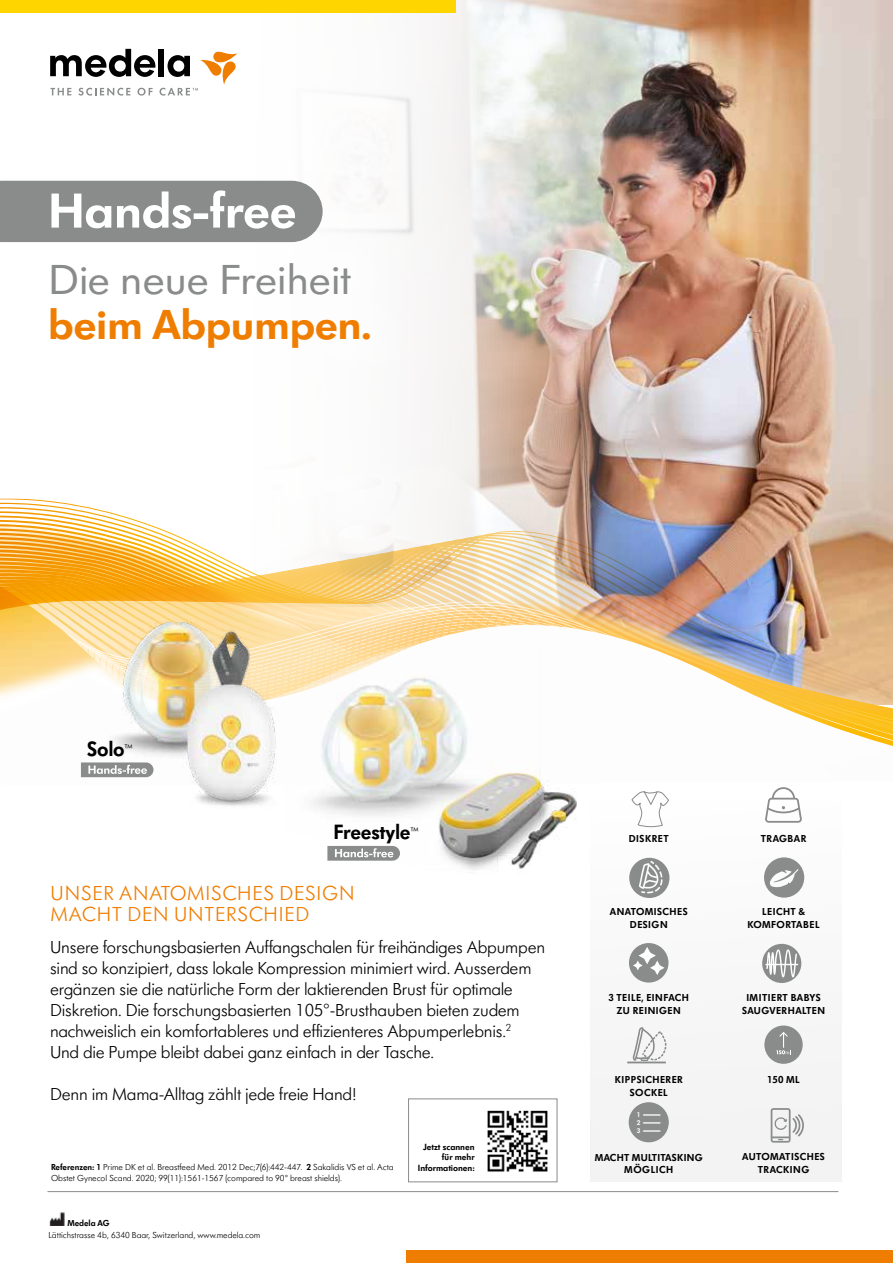
<style>
.page{position:relative;width:893px;height:1263px;background:#fff}
.page>*{position:absolute;margin:0;border:0;box-sizing:border-box;transform-origin:0 0}
.t1{font:43.65px "Futura SB Medela";letter-spacing:-.01em;color:#898c8a;scale:1.07 1}
.t2{font:600 43.65px "Futura SB Medela";letter-spacing:-.01em;color:#ef7d00;scale:1.07 1}
.t3{font:600 21.45px "Futura SB Medela";letter-spacing:-.01em;color:#000}
.t4{font:300 21px/21px "Futura SB Medela";letter-spacing:.04em;color:#ef7d00}
.t5{font:300 18px/21px "Futura SB Medela";letter-spacing:-.01em;color:#000}
.t6{font:600 10.5px/12.8px "Futura SB Medela";letter-spacing:.05em;color:#000;text-align:center}
.t7{font:600 10.5px/12.8px "Futura SB Medela";letter-spacing:.03em;color:#000;text-align:center}
.t8{font:600 9.3px/10.4px "Futura SB Medela";color:#000;text-align:right}
.t9{font:300 9px/10.8px "Futura SB Medela";color:#000}
.t10{font:600 9px "Futura SB Medela";letter-spacing:-.005em;color:#000}
.t11{font:7.35px/8.4px "Futura SB Medela";letter-spacing:.02em;color:#000}
.t12{font:600 7.05px/8.1px "Futura SB Medela";color:#fff;text-align:justify}
.t13{font:6.6px "Futura SB Medela";letter-spacing:.02em;color:#000}
.t14{font:6.3px "Futura SB Medela";letter-spacing:.02em;color:#000}
.s1{font-weight:600}
</style>
<div class="page">
<hr style="left:47px;top:1191px;width:791px;height:1px;background:#898c8a">
<img style="left:49px;top:1212px;width:16px;height:13px">
<img style="left:236px;top:0;width:657px;height:490px">
<svg style="left:51px;top:49px;width:186px;height:47px"></svg>
<div style="left:590px;top:799px;width:252px;height:383px;background:#f3f3f3"></div>
<div style="left:0;top:0;width:455px;height:13px;background:#ffd500"></div>
<div style="left:409px;top:1250px;width:484px;height:13px;background:#ef7d00"></div>
<div style="left:408px;top:1098px;width:149px;height:84px;border:1px solid #898c8a"></div>
<img style="left:487px;top:1110px;width:61px;height:62px">
<img style="left:397px;top:490px;width:496px;height:8px">
<img style="left:0;top:498px;width:893px;height:72px">
<img style="left:0;top:526px;width:164px;height:44px">
<img style="left:0;top:570px;width:893px;height:17px">
<img style="left:0;top:587px;width:893px;height:191px">
<div style="left:6px;top:219px;width:409px;height:174px;background:#fff"></div>
<svg style="left:0;top:181px;width:323px;height:61px"></svg>
<img style="left:106px;top:622px;width:173px;height:184px">
<svg style="left:81px;top:762px;width:73px;height:15px"></svg>
<img style="left:283px;top:643px;width:325px;height:228px">
<svg style="left:327px;top:846px;width:73px;height:15px"></svg>
<svg style="left:631px;top:791px;width:38px;height:36px"></svg>
<div style="left:629px;top:943px;width:40px;height:40px;background:#898c8a;border-radius:50%"></div>
<svg style="left:633px;top:947px;width:31px;height:28px"></svg>
<div style="left:629px;top:1102px;width:40px;height:40px;background:#898c8a;border-radius:50%"></div>
<svg style="left:643px;top:1114px;width:18px;height:1px"></svg>
<svg style="left:643px;top:1122px;width:18px;height:1px"></svg>
<svg style="left:643px;top:1130px;width:18px;height:2px"></svg>
<svg style="left:765px;top:787px;width:37px;height:36px"></svg>
<svg style="left:764px;top:857px;width:40px;height:41px"></svg>
<svg style="left:771px;top:1108px;width:33px;height:34px"></svg>
<svg style="left:629px;top:858px;width:41px;height:40px"></svg>
<div style="left:762px;top:944px;width:39px;height:39px;background:#898c8a;border-radius:50%"></div>
<svg style="left:765px;top:949px;width:33px;height:28px"></svg>
<hr style="left:627px;top:1061px;width:39px;height:2px;background:#898c8a">
<svg style="left:632px;top:1027px;width:35px;height:35px"></svg>
<div style="left:764px;top:1025px;width:39px;height:39px;background:#898c8a;border-radius:50%"></div>
<svg style="left:776px;top:1032px;width:15px;height:22px"></svg>
<h1 class="t1" style="left:48px;top:254px;width:285px">Die neue Freiheit</h1>
<h1 class="t2" style="left:48px;top:299px;width:303px">beim Abpumpen.</h1>
<p class="t3" style="left:87px;top:736px;width:47px">Solo<sup>™</sup></p>
<p class="t3" style="left:334px;top:819px;width:87px">Freestyle<sup>™</sup></p>
<p class="t6" style="left:629px;top:832px;width:41px">DISKRET</p>
<p class="t4" style="left:51px;top:882px;width:305px">UNSER ANATOMISCHES DESIGN<br>MACHT DEN UNTERSCHIED</p>
<p class="t5" style="left:50px;top:936px;width:497px">Unsere forschungsbasierten Auffangschalen für freihändiges Abpumpen sind so konzipiert, dass lokale Kompression minimiert wird. Ausserdem ergänzen sie die natürliche Form der laktierenden Brust für optimale Diskretion. Die forschungsbasierten 105°-Brusthauben bieten zudem nachweislich ein komfortableres und effizienteres Abpumperlebnis.<sup>2<br></sup>Und die Pumpe bleibt dabei ganz einfach in der Tasche.</p>
<p class="t5" style="left:50px;top:1083px;width:307px">Denn im Mama-Alltag zählt jede freie Hand!</p>
<p class="t9" style="left:51px;top:1162px;width:344px"><span class="s1">Referenzen: 1</span> Prime DK et al. Breastfeed Med. 2012 Dec;7(6):442-447. <span class="s1">2</span> Sakalidis VS et al. Acta<br>Obstet Gynecol Scand. 2020; 99(11):1561-1567 (compared to 90° breast shields).</p>
<p class="t10" style="left:67px;top:1217px;width:44px">Medela AG</p>
<p class="t9" style="left:48px;top:1229px;width:214px">Lättichstrasse 4b, 6340 Baar, Switzerland, www.medela.com</p>
<p class="t8" style="left:418px;top:1142px;width:58px">Jetzt scannen für mehr<br>Informationen:</p>
<p class="t11" style="left:617px;top:903px;width:67px">ANATOMIC DESIGN</p>
<p class="t6" style="left:610px;top:905px;width:79px">ANATOMISCHES<br>DESIGN</p>
<p class="t6" style="left:608px;top:991px;width:82px">3 TEILE, EINFACH<br>ZU REINIGEN</p>
<p class="t13" style="left:627px;top:1071px;width:39px">NO-TIP BASE</p>
<p class="t6" style="left:615px;top:1073px;width:69px">KIPPSICHERER<br>SOCKEL</p>
<p class="t12" style="left:637px;top:1111px;width:5px">1<br>2<br>3</p>
<p class="t7" style="left:595px;top:1150px;width:109px">MACHT MULTITASKING<br>MÖGLICH</p>
<p class="t6" style="left:761px;top:832px;width:47px">TRAGBAR</p>
<p class="t11" style="left:758px;top:903px;width:55px">LIGHTWEIGHT &amp;<br>COMFORTABLE</p>
<p class="t6" style="left:747px;top:905px;width:73px">LEICHT &amp;<br>KOMFORTABEL</p>
<p class="t6" style="left:742px;top:991px;width:84px">IMITIERT BABYS<br>SAUGVERHALTEN</p>
<p class="t6" style="left:767px;top:1073px;width:34px">150 ML</p>
<p class="t14" style="left:754px;top:1147px;width:68px">AUTOMATIC TRACKING</p>
<p class="t6" style="left:742px;top:1150px;width:84px">AUTOMATISCHES<br>TRACKING</p>
</div>
